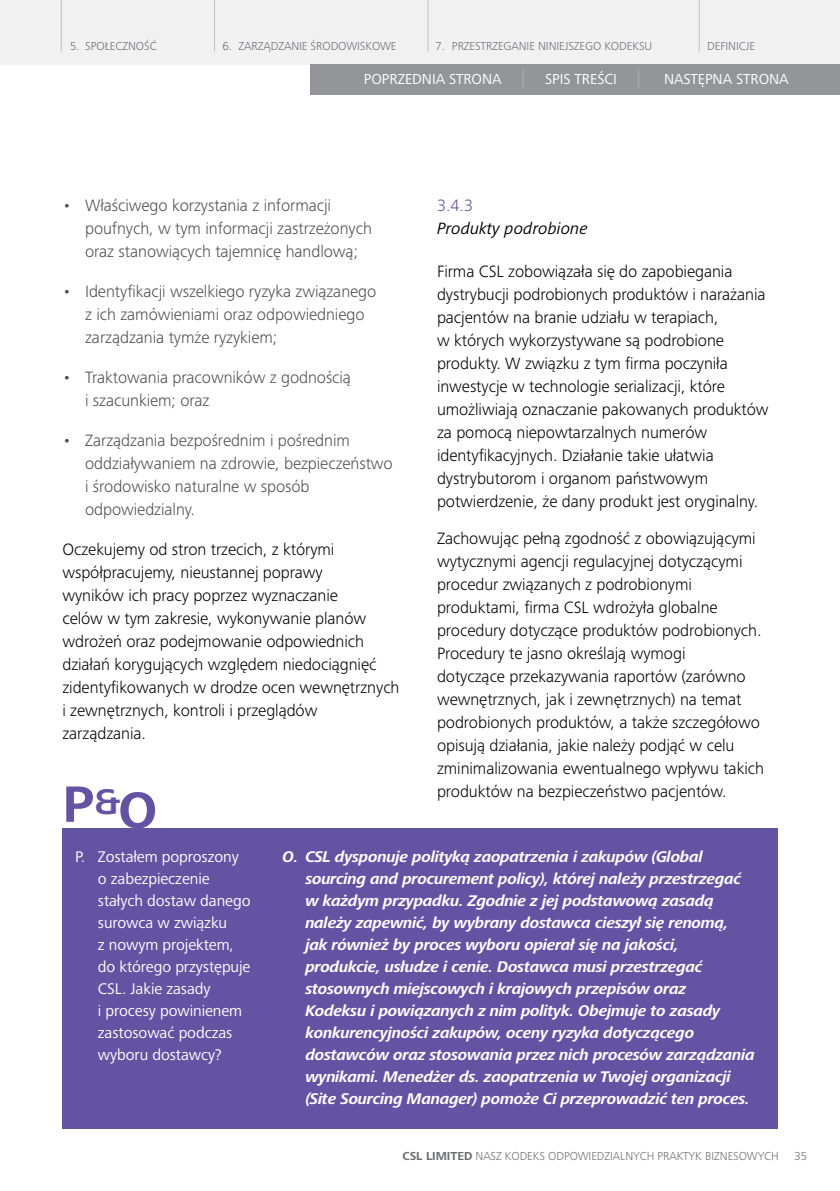
<style>
.page{position:relative;width:840px;height:1191px;background:#fff}
.page>*{position:absolute;margin:0;border:0;box-sizing:border-box;transform-origin:0 0}
.t1{font:700 53px "Frutiger Next LTW1 G";color:#6452a2}
.t2{font:300 17px/23px "Frutiger Next LTW1 G";letter-spacing:-.005em;color:#000}
.t3{font:300 17px/23px "Frutiger Next LTW1 G";letter-spacing:-.005em;color:#4d4d4f}
.t4{font:italic 17px "Frutiger Next LTW1 G";color:#000}
.t5{font:300 17px "Frutiger Next LTW1 G";color:#6452a2}
.t6{font:italic 700 16px/22px "Frutiger Next LTW1 G";letter-spacing:-.02em;color:#fff}
.t7{font:16px/22px "Frutiger Next LTW1 G";letter-spacing:-.005em;color:#fff}
.t8{font:15px "Frutiger Next LTW1 G";letter-spacing:-.005em;color:#fff}
.t9{font:300 12px "Frutiger Next LTW1 G";letter-spacing:-.005em;color:#6d6e71}
.s1{font-weight:300;font-size:20px;color:#a7a9ac}
.s2{font-weight:700}
</style>
<div class="page">
<div style="left:0;top:0;width:839px;height:64px;background:#f1f1f2"></div>
<hr style="left:61px;top:0;width:1px;height:51px;background:#bcbec0">
<hr style="left:214px;top:0;width:1px;height:51px;background:#bcbec0">
<hr style="left:427px;top:0;width:1px;height:51px;background:#bcbec0">
<hr style="left:698px;top:0;width:1px;height:51px;background:#bcbec0">
<div style="left:310px;top:64px;width:529px;height:30px;background:#939598"></div>
<div style="left:62px;top:828px;width:715px;height:300px;background:#6452a2"></div>
<p class="t9" style="left:70px;top:39px;width:88px">5. SPOŁECZNOŚĆ</p>
<p class="t9" style="left:222px;top:39px;width:175px">6. ZARZĄDZANIE ŚRODOWISKOWE</p>
<p class="t9" style="left:435px;top:39px;width:218px">7. PRZESTRZEGANIE NINIEJSZEGO KODEKSU</p>
<p class="t9" style="left:706px;top:39px;width:49px">DEFINICJE</p>
<p class="t8" style="left:364px;top:70px;width:163px">POPRZEDNIA STRONA <span class="s1">|</span></p>
<p class="t8" style="left:544px;top:70px;width:97px">SPIS TREŚCI <span class="s1">|</span></p>
<p class="t8" style="left:663px;top:70px;width:126px">NASTĘPNA STRONA</p>
<p class="t3" style="left:85px;top:194px;width:288px;text-indent:-23px">• Właściwego korzystania z informacji poufnych, w tym informacji zastrzeżonych oraz stanowiących tajemnicę handlową;</p>
<p class="t3" style="left:85px;top:280px;width:292px;text-indent:-23px">• Identyfikacji wszelkiego ryzyka związanego z ich zamówieniami oraz odpowiedniego zarządzania tymże ryzykiem;</p>
<p class="t3" style="left:85px;top:366px;width:267px;text-indent:-23px">• Traktowania pracowników z godnością i szacunkiem; oraz</p>
<p class="t3" style="left:85px;top:429px;width:309px;text-indent:-23px">• Zarządzania bezpośrednim i pośrednim oddziaływaniem na zdrowie, bezpieczeństwo i środowisko naturalne w sposób odpowiedzialny.</p>
<p class="t2" style="left:62px;top:538px;width:338px">Oczekujemy od stron trzecich, z którymi współpracujemy, nieustannej poprawy<br>wyników ich pracy poprzez wyznaczanie<br>celów w tym zakresie, wykonywanie planów wdrożeń oraz podejmowanie odpowiednich działań korygujących względem niedociągnięć zidentyfikowanych w drodze ocen wewnętrznych i zewnętrznych, kontroli i przeglądów zarządzania.</p>
<h1 class="t1" style="left:62px;top:777px;width:96px">P<sup>&amp;</sup>O</h1>
<p class="t5" style="left:437px;top:195px;width:38px">3.4.3</p>
<p class="t4" style="left:437px;top:218px;width:152px">Produkty podrobione</p>
<p class="t2" style="left:437px;top:259px;width:333px">Firma CSL zobowiązała się do zapobiegania dystrybucji podrobionych produktów i narażania pacjentów na branie udziału w terapiach,<br>w których wykorzystywane są podrobione produkty. W związku z tym firma poczyniła inwestycje w technologie serializacji, które umożliwiają oznaczanie pakowanych produktów za pomocą niepowtarzalnych numerów identyfikacyjnych. Działanie takie ułatwia dystrybutorom i organom państwowym potwierdzenie, że dany produkt jest oryginalny.</p>
<p class="t2" style="left:437px;top:527px;width:328px">Zachowując pełną zgodność z obowiązującymi wytycznymi agencji regulacyjnej dotyczącymi procedur związanych z podrobionymi produktami, firma CSL wdrożyła globalne procedury dotyczące produktów podrobionych.<br>Procedury te jasno określają wymogi<br>dotyczące przekazywania raportów (zarówno wewnętrznych, jak i zewnętrznych) na temat podrobionych produktów, a także szczegółowo opisują działania, jakie należy podjąć w celu zminimalizowania ewentualnego wpływu takich produktów na bezpieczeństwo pacjentów.</p>
<p class="t7" style="left:98px;top:846px;width:154px;text-indent:-23px">P. Zostałem poproszony o zabezpieczenie stałych dostaw danego surowca w związku<br>z nowym projektem, do którego przystępuje<br>CSL. Jakie zasady<br>i procesy powinienem zastosować podczas wyboru dostawcy?</p>
<p class="t6" style="left:305px;top:846px;width:451px;text-indent:-23px">O. CSL dysponuje polityką zaopatrzenia i zakupów (Global sourcing and procurement policy), której należy przestrzegać w każdym przypadku. Zgodnie z jej podstawową zasadą należy zapewnić, by wybrany dostawca cieszył się renomą,<br>jak również by proces wyboru opierał się na jakości, produkcie, usłudze i cenie. Dostawca musi przestrzegać stosownych miejscowych i krajowych przepisów oraz<br>Kodeksu i powiązanych z nim polityk. Obejmuje to zasady konkurencyjności zakupów, oceny ryzyka dotyczącego dostawców oraz stosowania przez nich procesów zarządzania wynikami. Menedżer ds. zaopatrzenia w Twojej organizacji (Site Sourcing Manager) pomoże Ci przeprowadzić ten proces.</p>
<p class="t9" style="left:402px;top:1149px;width:377px"><span class="s2">CSL LIMITED</span> NASZ KODEKS ODPOWIEDZIALNYCH PRAKTYK BIZNESOWYCH</p>
<p class="t9" style="left:794px;top:1149px;width:14px">35</p>
</div>
